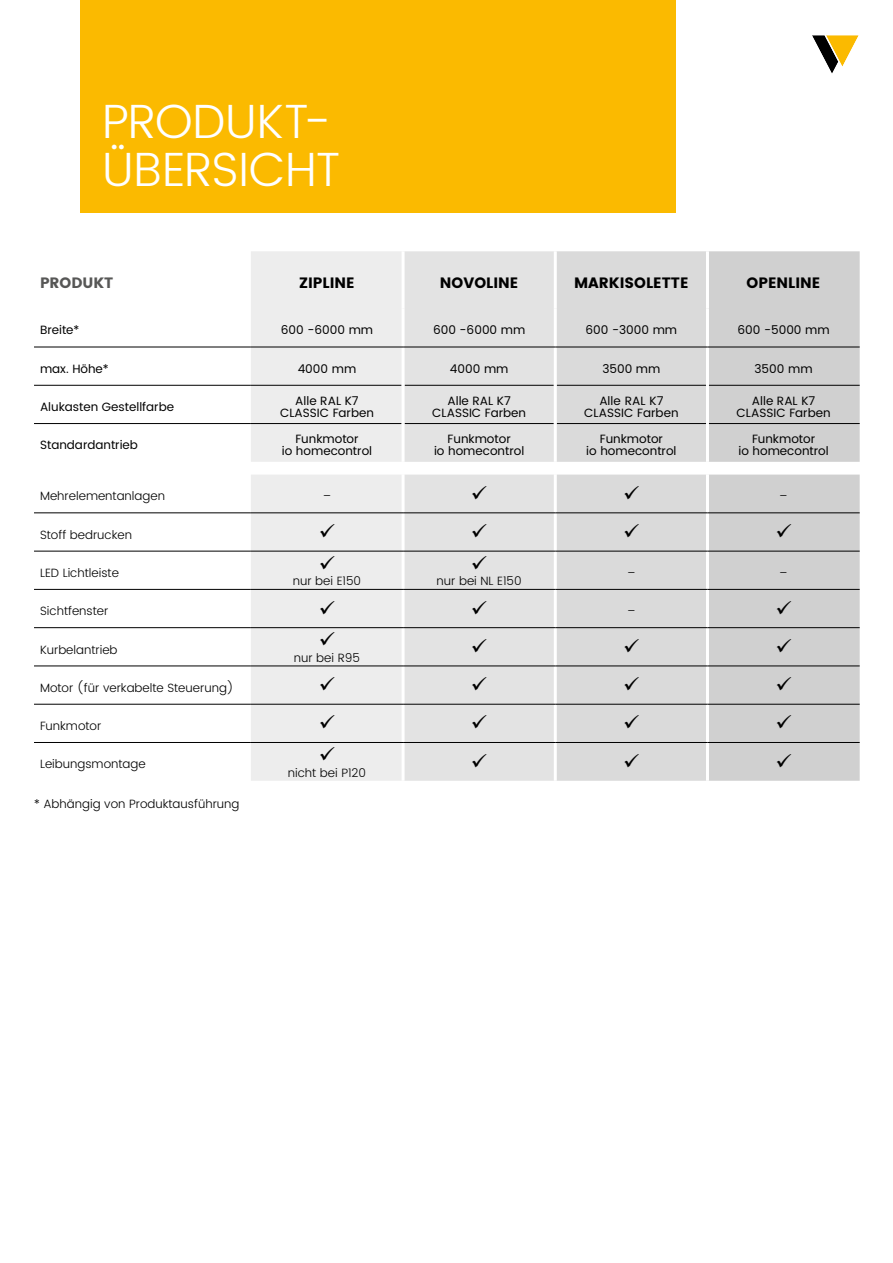
<style>
.page{position:relative;width:893px;height:1263px;background:#fff}
.page>*{position:absolute;margin:0;border:0;box-sizing:border-box;transform-origin:0 0}
.t1{font:300 48px/48px "Poppins";letter-spacing:-.01em;color:#fff}
.t2{font:700 15px "Poppins";color:#000}
.t3{font:700 15px "Poppins";color:#575756}
.t4{font:12px/12px "Poppins";color:#000;text-align:center}
.t5{font:300 12px "Poppins";color:#000}
</style>
<div class="page">
<svg style="left:812px;top:35px;width:47px;height:39px"></svg>
<div style="left:81px;top:0;width:595px;height:213px;background:#fbba00"></div>
<svg style="left:34px;top:346px;width:217px;height:79px"></svg>
<div style="left:251px;top:251px;width:151px;height:530px;background:#ededed"></div>
<div style="left:405px;top:251px;width:149px;height:530px;background:#e3e3e3"></div>
<div style="left:557px;top:251px;width:149px;height:530px;background:#dadada"></div>
<div style="left:709px;top:251px;width:151px;height:530px;background:#d0d0d0"></div>
<hr style="left:251px;top:385px;width:151px;height:1px;background:#000">
<hr style="left:405px;top:385px;width:149px;height:1px;background:#000">
<hr style="left:709px;top:385px;width:151px;height:1px;background:#000">
<hr style="left:251px;top:423px;width:151px;height:1px;background:#000">
<hr style="left:405px;top:423px;width:149px;height:1px;background:#000">
<hr style="left:709px;top:423px;width:151px;height:1px;background:#000">
<svg style="left:556px;top:385px;width:153px;height:90px"></svg>
<hr style="left:34px;top:347px;width:217px;height:1px;background:#000">
<hr style="left:251px;top:347px;width:152px;height:1px;background:#000">
<hr style="left:403px;top:347px;width:152px;height:1px;background:#000">
<hr style="left:555px;top:347px;width:152px;height:1px;background:#000">
<hr style="left:707px;top:347px;width:153px;height:1px;background:#000">
<hr style="left:34px;top:385px;width:217px;height:1px;background:#000">
<hr style="left:34px;top:423px;width:217px;height:1px;background:#000">
<hr style="left:34px;top:513px;width:217px;height:1px;background:#000">
<hr style="left:251px;top:513px;width:152px;height:1px;background:#000">
<hr style="left:403px;top:513px;width:152px;height:1px;background:#000">
<hr style="left:555px;top:513px;width:152px;height:1px;background:#000">
<hr style="left:707px;top:513px;width:153px;height:1px;background:#000">
<hr style="left:34px;top:551px;width:217px;height:1px;background:#000">
<hr style="left:251px;top:551px;width:152px;height:1px;background:#000">
<hr style="left:403px;top:551px;width:152px;height:1px;background:#000">
<hr style="left:555px;top:551px;width:152px;height:1px;background:#000">
<hr style="left:707px;top:551px;width:153px;height:1px;background:#000">
<hr style="left:34px;top:589px;width:217px;height:1px;background:#000">
<hr style="left:251px;top:589px;width:152px;height:1px;background:#000">
<hr style="left:403px;top:589px;width:152px;height:1px;background:#000">
<hr style="left:555px;top:589px;width:152px;height:1px;background:#000">
<hr style="left:707px;top:589px;width:153px;height:1px;background:#000">
<hr style="left:34px;top:627px;width:217px;height:1px;background:#000">
<hr style="left:251px;top:627px;width:152px;height:1px;background:#000">
<hr style="left:403px;top:627px;width:152px;height:1px;background:#000">
<hr style="left:555px;top:627px;width:152px;height:1px;background:#000">
<hr style="left:707px;top:627px;width:153px;height:1px;background:#000">
<hr style="left:34px;top:666px;width:217px;height:1px;background:#000">
<hr style="left:34px;top:704px;width:217px;height:1px;background:#000">
<hr style="left:251px;top:666px;width:152px;height:1px;background:#000">
<hr style="left:251px;top:704px;width:152px;height:1px;background:#000">
<hr style="left:403px;top:666px;width:152px;height:1px;background:#000">
<hr style="left:403px;top:704px;width:152px;height:1px;background:#000">
<hr style="left:555px;top:666px;width:152px;height:1px;background:#000">
<hr style="left:555px;top:704px;width:152px;height:1px;background:#000">
<hr style="left:707px;top:666px;width:153px;height:1px;background:#000">
<hr style="left:707px;top:704px;width:153px;height:1px;background:#000">
<hr style="left:34px;top:742px;width:217px;height:1px;background:#000">
<hr style="left:251px;top:742px;width:152px;height:1px;background:#000">
<hr style="left:403px;top:742px;width:152px;height:1px;background:#000">
<hr style="left:555px;top:742px;width:152px;height:1px;background:#000">
<hr style="left:707px;top:742px;width:153px;height:1px;background:#000">
<svg style="left:472px;top:485px;width:15px;height:14px"></svg>
<svg style="left:625px;top:485px;width:14px;height:14px"></svg>
<svg style="left:320px;top:524px;width:14px;height:13px"></svg>
<svg style="left:472px;top:524px;width:15px;height:13px"></svg>
<svg style="left:625px;top:524px;width:14px;height:13px"></svg>
<svg style="left:777px;top:524px;width:14px;height:13px"></svg>
<svg style="left:320px;top:555px;width:14px;height:14px"></svg>
<svg style="left:472px;top:555px;width:15px;height:14px"></svg>
<svg style="left:320px;top:600px;width:14px;height:14px"></svg>
<svg style="left:472px;top:600px;width:15px;height:14px"></svg>
<svg style="left:777px;top:600px;width:14px;height:14px"></svg>
<svg style="left:320px;top:632px;width:14px;height:13px"></svg>
<svg style="left:472px;top:639px;width:15px;height:13px"></svg>
<svg style="left:625px;top:639px;width:14px;height:13px"></svg>
<svg style="left:777px;top:639px;width:14px;height:13px"></svg>
<svg style="left:320px;top:677px;width:14px;height:14px"></svg>
<svg style="left:472px;top:677px;width:15px;height:14px"></svg>
<svg style="left:625px;top:677px;width:14px;height:14px"></svg>
<svg style="left:777px;top:677px;width:14px;height:14px"></svg>
<svg style="left:320px;top:715px;width:14px;height:14px"></svg>
<svg style="left:472px;top:715px;width:15px;height:14px"></svg>
<svg style="left:625px;top:715px;width:14px;height:14px"></svg>
<svg style="left:777px;top:715px;width:14px;height:14px"></svg>
<svg style="left:320px;top:747px;width:14px;height:13px"></svg>
<svg style="left:472px;top:753px;width:15px;height:14px"></svg>
<svg style="left:625px;top:753px;width:14px;height:14px"></svg>
<svg style="left:777px;top:753px;width:14px;height:14px"></svg>
<h1 class="t1" style="left:102px;top:99px;width:240px">PRODUKT-<br>ÜBERSICHT</h1>
<p class="t3" style="left:40px;top:274px;width:75px">PRODUKT</p>
<p class="t2" style="left:299px;top:274px;width:57px">ZIPLINE</p>
<p class="t2" style="left:440px;top:274px;width:80px">NOVOLINE</p>
<p class="t2" style="left:574px;top:274px;width:116px">MARKISOLETTE</p>
<p class="t2" style="left:747px;top:274px;width:75px">OPENLINE</p>
<p class="t4" style="left:40px;top:325px;width:41px">Breite*</p>
<p class="t4" style="left:281px;top:325px;width:94px">600 -6000 mm</p>
<p class="t4" style="left:433px;top:325px;width:94px">600 -6000 mm</p>
<p class="t4" style="left:585px;top:325px;width:93px">600 -3000 mm</p>
<p class="t4" style="left:737px;top:325px;width:94px">600 -5000 mm</p>
<p class="t4" style="left:40px;top:363px;width:70px">max. Höhe*</p>
<p class="t4" style="left:298px;top:363px;width:60px">4000 mm</p>
<p class="t4" style="left:450px;top:363px;width:60px">4000 mm</p>
<p class="t4" style="left:602px;top:363px;width:60px">3500 mm</p>
<p class="t4" style="left:755px;top:363px;width:60px">3500 mm</p>
<p class="t4" style="left:40px;top:401px;width:136px">Alukasten Gestellfarbe</p>
<p class="t4" style="left:280px;top:395px;width:95px">Alle RAL K7<br>CLASSIC Farben</p>
<p class="t4" style="left:432px;top:395px;width:95px">Alle RAL K7<br>CLASSIC Farben</p>
<p class="t4" style="left:584px;top:395px;width:96px">Alle RAL K7<br>CLASSIC Farben</p>
<p class="t4" style="left:737px;top:395px;width:95px">Alle RAL K7<br>CLASSIC Farben</p>
<p class="t4" style="left:40px;top:440px;width:99px">Standardantrieb</p>
<p class="t4" style="left:282px;top:434px;width:92px">Funkmotor<br>io homecontrol</p>
<p class="t4" style="left:434px;top:434px;width:92px">Funkmotor<br>io homecontrol</p>
<p class="t4" style="left:586px;top:434px;width:92px">Funkmotor<br>io homecontrol</p>
<p class="t4" style="left:738px;top:434px;width:92px">Funkmotor<br>io homecontrol</p>
<p class="t5" style="left:40px;top:487px;width:126px">Mehrelementanlagen</p>
<p class="t5" style="left:323px;top:487px;width:10px">–</p>
<p class="t5" style="left:779px;top:487px;width:10px">–</p>
<p class="t5" style="left:40px;top:526px;width:94px">Stoff bedrucken</p>
<p class="t5" style="left:40px;top:564px;width:80px">LED Lichtleiste</p>
<p class="t5" style="left:293px;top:572px;width:70px">nur bei E150</p>
<p class="t5" style="left:437px;top:572px;width:87px">nur bei NL E150</p>
<p class="t5" style="left:627px;top:564px;width:10px">–</p>
<p class="t5" style="left:779px;top:564px;width:10px">–</p>
<p class="t5" style="left:40px;top:602px;width:70px">Sichtfenster</p>
<p class="t5" style="left:627px;top:602px;width:10px">–</p>
<p class="t5" style="left:40px;top:641px;width:79px">Kurbelantrieb</p>
<p class="t5" style="left:294px;top:649px;width:68px">nur bei R95</p>
<p class="t5" style="left:40px;top:679px;width:195px">Motor (für verkabelte Steuerung)</p>
<p class="t5" style="left:40px;top:717px;width:63px">Funkmotor</p>
<p class="t5" style="left:40px;top:756px;width:107px">Leibungsmontage</p>
<p class="t5" style="left:288px;top:764px;width:80px">nicht bei P120</p>
<p class="t5" style="left:34px;top:795px;width:207px">* Abhängig von Produktausführung</p>
</div>
